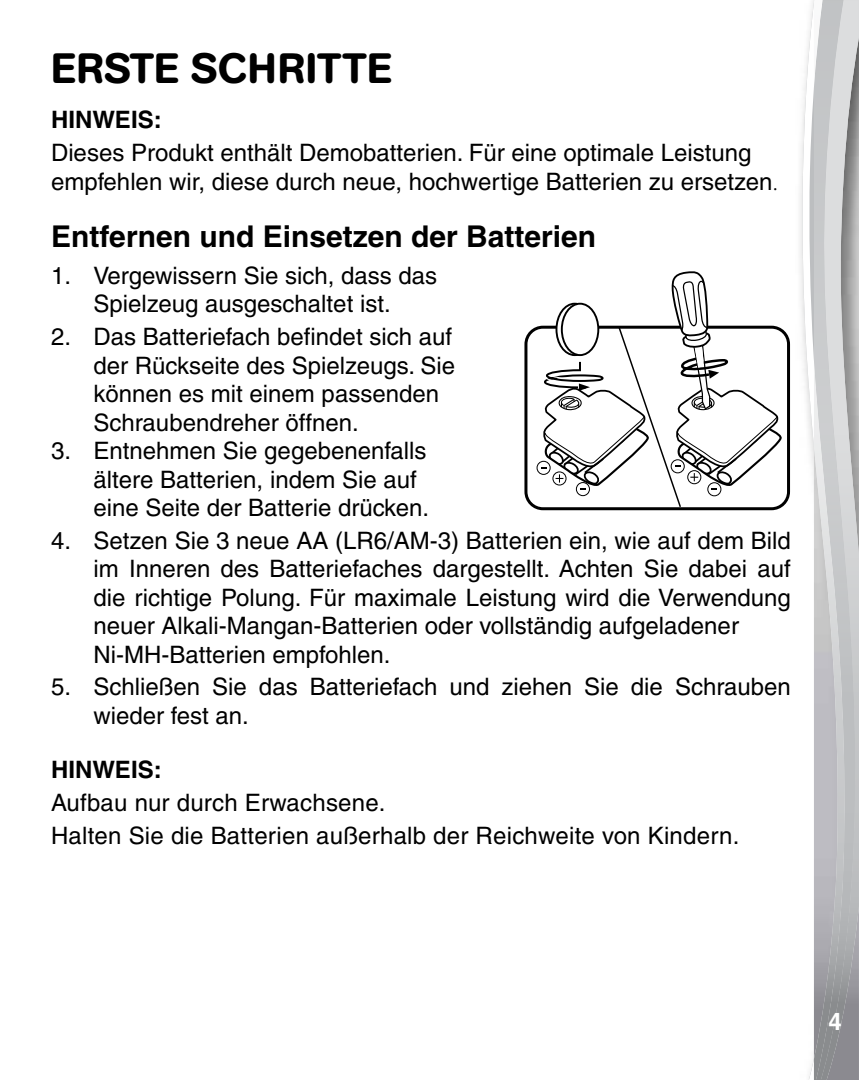
<style>
.page{position:relative;width:859px;height:1080px;background:#fff}
.page>*{position:absolute;margin:0;border:0;box-sizing:border-box;transform-origin:0 0}
.t1{font:500 42px "AG Book Rounded";letter-spacing:.02em;color:#000}
.t2{font:700 30px "Helvetica";color:#000}
.t3{font:500 24px/28.5px "Helvetica";color:#000}
.t4{font:700 24px "Helvetica";color:#000}
.t5{font:700 24px "Helvetica";color:#fff}
.s1{font-family:"Adobe Song Std";font-weight:300}
</style>
<div class="page">
<svg style="left:802px;top:0;width:12px;height:1080px"></svg>
<img style="left:847px;top:906px;width:12px;height:174px">
<svg style="left:847px;top:0;width:12px;height:906px;background:#b6b7b8"></svg>
<img style="left:814px;top:0;width:33px;height:1080px">
<div style="left:524px;top:326px;width:266px;height:184px;border:3px solid #000;border-radius:17px"></div>
<div style="left:537px;top:461px;width:13px;height:14px;border:1px solid #000;border-radius:50%"></div>
<svg style="left:541px;top:271px;width:242px;height:238px"></svg>
<h1 class="t1" style="left:51px;top:44px;width:342px">ERSTE SCHRITTE</h1>
<p class="t4" style="left:51px;top:105px;width:112px">HINWEIS:</p>
<p class="t3" style="left:51px;top:138px;width:729px">Dieses Produkt enthält Demobatterien. Für eine optimale Leistung empfehlen wir, diese durch neue, hochwertige Batterien zu ersetzen<span class="s1">.</span></p>
<p class="t2" style="left:51px;top:218px;width:547px">Entfernen und Einsetzen der Batterien</p>
<p class="t3" style="left:51px;top:261px;width:388px;text-align:center">1. Vergewissern Sie sich, dass das<br>Spielzeug ausgeschaltet ist.</p>
<p class="t3" style="left:94px;top:322px;width:363px;text-indent:-43px">2. Das Batteriefach befindet sich auf der Rückseite des Spielzeugs. Sie können es mit einem passenden<br>Schraubendreher öffnen.</p>
<p class="t3" style="left:94px;top:436px;width:337px;text-indent:-43px">3. Entnehmen Sie gegebenenfalls ältere Batterien, indem Sie auf eine Seite der Batterie drücken.</p>
<p class="t3" style="left:94px;top:526px;width:699px;text-indent:-43px">4. Setzen Sie 3 neue AA (LR6/AM-3) Batterien ein, wie auf dem Bild im Inneren des Batteriefaches dargestellt. Achten Sie dabei auf die richtige Polung. Für maximale Leistung wird die Verwendung neuer Alkali-Mangan-Batterien oder vollständig aufgeladener Ni-MH-Batterien empfohlen.</p>
<p class="t3" style="left:94px;top:673px;width:699px;text-indent:-43px">5. Schließen Sie das Batteriefach und ziehen Sie die Schrauben wieder fest an.</p>
<p class="t4" style="left:51px;top:755px;width:112px">HINWEIS:</p>
<p class="t3" style="left:51px;top:786px;width:690px;line-height:33px">Aufbau nur durch Erwachsene.<br>Halten Sie die Batterien außerhalb der Reichweite von Kindern.</p>
<p class="t5" style="left:828px;top:1007px;width:15px">4</p>
</div>
